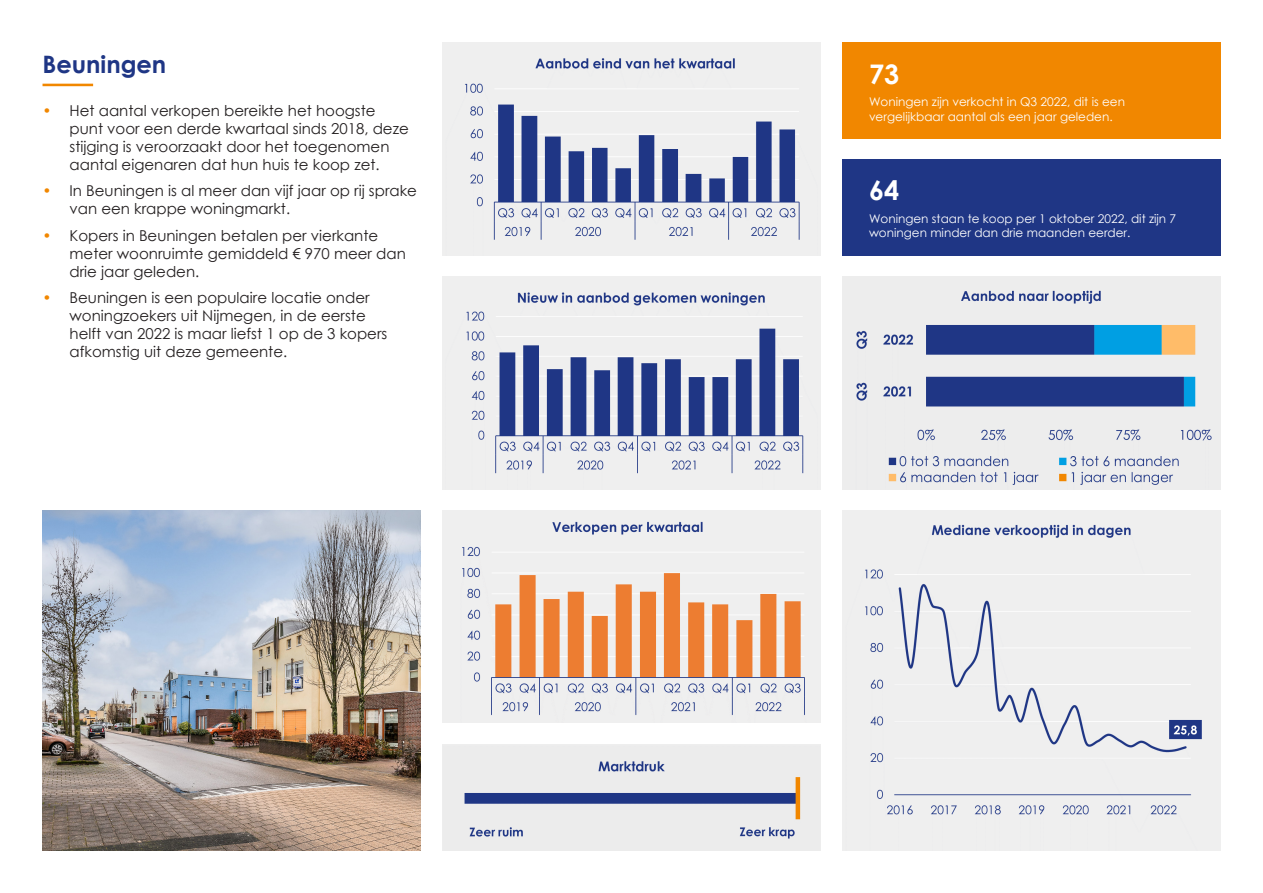
<style>
.page{position:relative;width:1263px;height:893px;background:#fff}
.page>*{position:absolute;margin:0;border:0;box-sizing:border-box;transform-origin:0 0}
.t1{font:700 27px "Century Gothic";color:#fff}
.t2{font:700 24px "Century Gothic";color:#1f3685}
.t3{font:15px/18px "Century Gothic";color:#231f20}
.t4{font:12px/14.4px "Century Gothic";color:#fff}
.s1{color:#f18700}
</style>
<div class="page">
<hr style="left:43px;top:84px;width:50px;height:2px;background:#f18700">
<img style="left:43px;top:510px;width:378px;height:340px">
<div style="left:842px;top:43px;width:378px;height:96px;background:#f18700"></div>
<div style="left:842px;top:159px;width:378px;height:96px;background:#1f3685"></div>
<img style="left:842px;top:276px;width:378px;height:213px">
<div style="left:842px;top:510px;width:378px;height:340px;background:#efefef"></div>
<img style="left:442px;top:744px;width:378px;height:106px">
<img style="left:442px;top:510px;width:378px;height:213px">
<img style="left:442px;top:276px;width:378px;height:213px">
<img style="left:442px;top:43px;width:378px;height:212px">
<h2 class="t2" style="left:43px;top:46px;width:125px">Beuningen</h2>
<p class="t3" style="left:70px;top:101px;width:341px;text-indent:-27px"><span class="s1">•</span> Het aantal verkopen bereikte het hoogste punt voor een derde kwartaal sinds 2018, deze stijging is veroorzaakt door het toegenomen aantal eigenaren dat hun huis te koop zet.</p>
<p class="t3" style="left:70px;top:182px;width:349px;text-indent:-27px"><span class="s1">•</span> In Beuningen is al meer dan vijf jaar op rij sprake van een krappe woningmarkt.</p>
<p class="t3" style="left:70px;top:226px;width:338px;text-indent:-27px"><span class="s1">•</span> Kopers in Beuningen betalen per vierkante meter woonruimte gemiddeld € 970 meer dan drie jaar geleden.</p>
<p class="t3" style="left:70px;top:289px;width:319px;text-indent:-27px"><span class="s1">•</span> Beuningen is een populaire locatie onder woningzoekers uit Nijmegen, in de eerste helft van 2022 is maar liefst 1 op de 3 kopers afkomstig uit deze gemeente.</p>
<h1 class="t1" style="left:869px;top:53px;width:32px">73</h1>
<p class="t4" style="left:869px;top:95px;width:257px">Woningen zijn verkocht in Q3 2022, dit is een vergelijkbaar aantal als een jaar geleden.</p>
<h1 class="t1" style="left:869px;top:170px;width:32px">64</h1>
<p class="t4" style="left:869px;top:211px;width:309px">Woningen staan te koop per 1 oktober 2022, dit zijn 7 woningen minder dan drie maanden eerder.</p>
</div>
